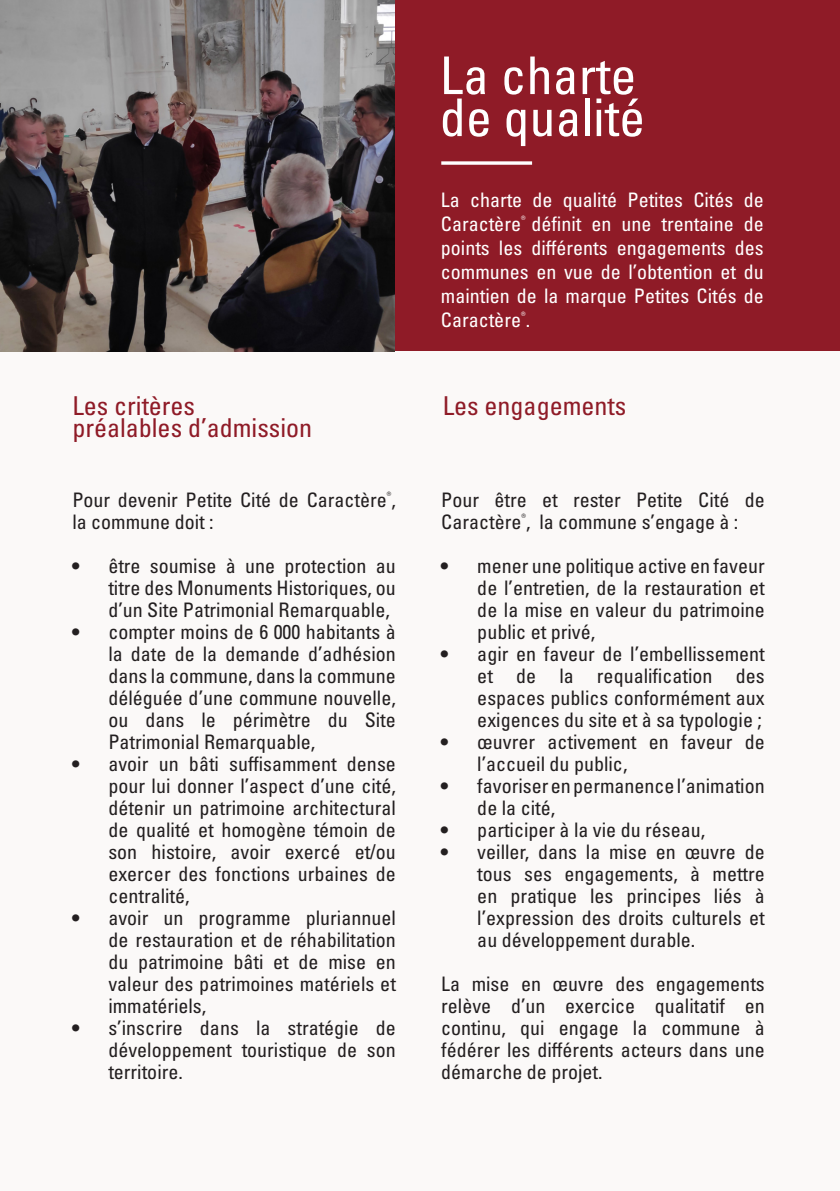
<style>
.page{position:relative;width:840px;height:1191px;background:#fff}
.page>*{position:absolute;margin:0;border:0;box-sizing:border-box;transform-origin:0 0}
.t1{font:condensed 52px/42px "Univers LTCYR 57";color:#fff}
.t2{font:condensed 26px/22px "Univers LTCYR 57";color:#8f1b27}
.t3{font:condensed 20px/22px "Univers LTCYR 57";color:#231f20;text-align:justify}
.t4{font:condensed 20px/24px "Univers LTCYR 57";color:#fff;text-align:justify}
</style>
<div class="page">
<div style="left:0;top:0;width:839px;height:351px;background:#8f1b27"></div>
<div style="left:0;top:351px;width:839px;height:840px;background:#fbf9f8"></div>
<img style="left:0;top:0;width:394px;height:351px">
<svg style="left:441px;top:161px;width:90px;height:4px"></svg>
<p class="t2" style="left:72px;top:394px;width:241px">Les critères<br>préalables d’admission</p>
<p class="t3" style="left:72px;top:488px;width:325px">Pour devenir Petite Cité de Caractère<sup>®</sup>, la commune doit :</p>
<p class="t3" style="left:108px;top:554px;width:289px;text-indent:-36px">• être soumise à une protection au titre des Monuments Historiques, ou d’un Site Patrimonial Remarquable,</p>
<p class="t3" style="left:108px;top:620px;width:289px;text-indent:-36px">• compter moins de 6 000 habitants à la date de la demande d’adhésion dans la commune, dans la commune déléguée d’une commune nouvelle, ou dans le périmètre du Site Patrimonial Remarquable,</p>
<p class="t3" style="left:108px;top:752px;width:289px;text-indent:-36px">• avoir un bâti suffisamment dense pour lui donner l’aspect d’une cité, détenir un patrimoine architectural de qualité et homogène témoin de son histoire, avoir exercé et/ou exercer des fonctions urbaines de centralité,</p>
<p class="t3" style="left:108px;top:906px;width:289px;text-indent:-36px">• avoir un programme pluriannuel de restauration et de réhabilitation du patrimoine bâti et de mise en valeur des patrimoines matériels et immatériels,</p>
<p class="t3" style="left:108px;top:1016px;width:289px;text-indent:-36px">• s’inscrire dans la stratégie de développement touristique de son territoire.</p>
<p class="t1" style="left:439px;top:53px;width:207px">La charte de qualité</p>
<p class="t4" style="left:440px;top:187px;width:324px">La charte de qualité Petites Cités de Caractère<sup>®</sup> définit en une trentaine de points les différents engagements des communes en vue de l’obtention et du maintien de la marque Petites Cités de Caractère<sup>®</sup>.</p>
<p class="t2" style="left:442px;top:394px;width:185px">Les engagements</p>
<p class="t3" style="left:441px;top:488px;width:325px">Pour être et rester Petite Cité de<br>Caractère<sup>®</sup>, la commune s’engage à :</p>
<p class="t3" style="left:477px;top:554px;width:289px;text-indent:-36px">• mener une politique active en faveur de l’entretien, de la restauration et de la mise en valeur du patrimoine public et privé,</p>
<p class="t3" style="left:477px;top:642px;width:289px;text-indent:-36px">• agir en faveur de l’embellissement et de la requalification des espaces publics conformément aux exigences du site et à sa typologie ;</p>
<p class="t3" style="left:477px;top:730px;width:289px;text-indent:-36px">• œuvrer activement en faveur de l’accueil du public,</p>
<p class="t3" style="left:477px;top:774px;width:289px;text-indent:-36px">• favoriser en permanence l’animation de la cité,</p>
<p class="t3" style="left:441px;top:818px;width:265px">• participer à la vie du réseau,</p>
<p class="t3" style="left:477px;top:840px;width:289px;text-indent:-36px">• veiller, dans la mise en œuvre de tous ses engagements, à mettre en pratique les principes liés à l’expression des droits culturels et au développement durable.</p>
<p class="t3" style="left:441px;top:972px;width:325px">La mise en œuvre des engagements relève d’un exercice qualitatif en continu, qui engage la commune à fédérer les différents acteurs dans une démarche de projet.</p>
</div>
